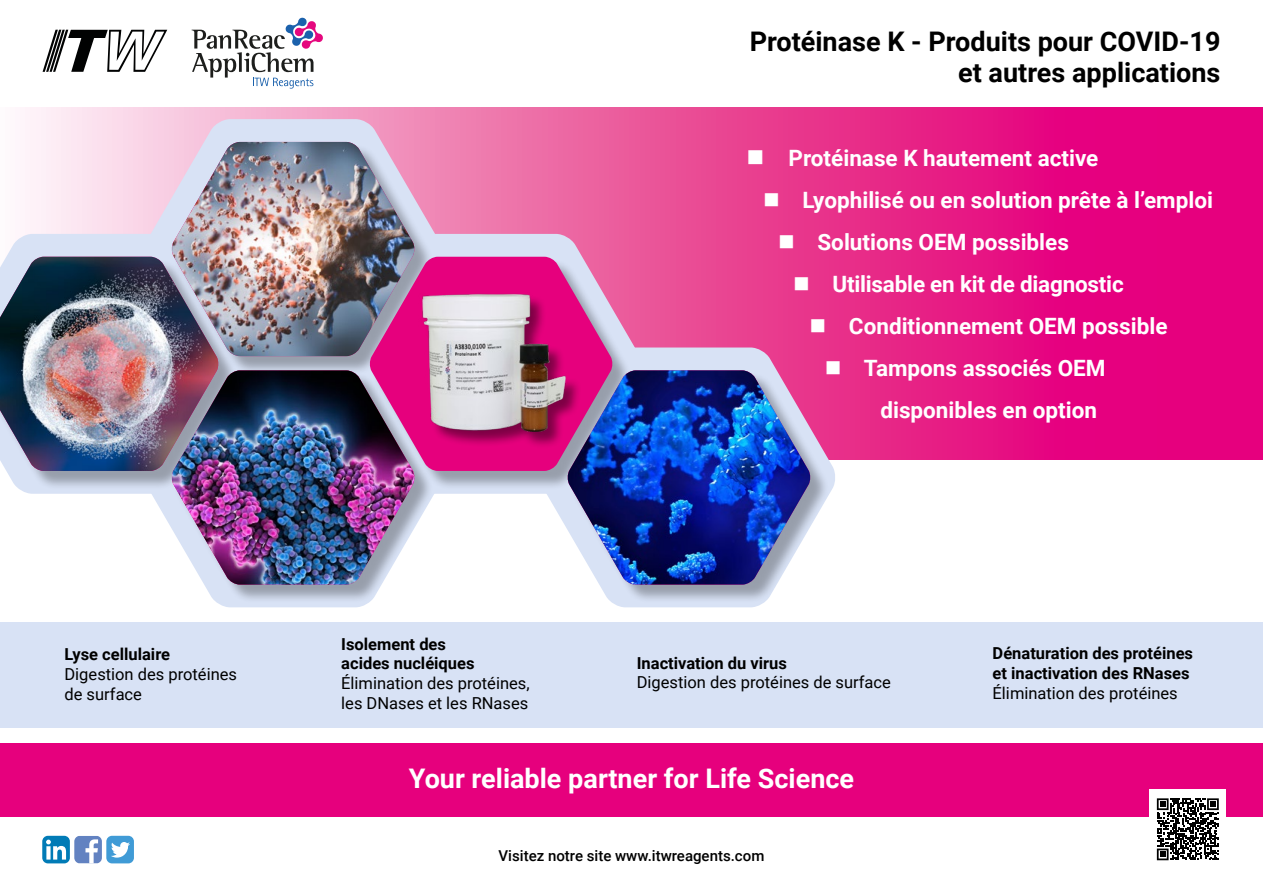
<style>
.page{position:relative;width:1263px;height:893px;background:#fff}
.page>*{position:absolute;margin:0;border:0;box-sizing:border-box;transform-origin:0 0}
.t1{font:700 27px/31.5px "Roboto";color:#000;text-align:right}
.t2{font:700 27px "Roboto";color:#fff}
.t3{font:700 22.5px/42px "Roboto";color:#fff}
.t4{font:16.5px/19.8px "Roboto";color:#000}
.t5{font:700 16.5px/19.8px "Roboto";color:#000}
.t6{font:500 15px "Roboto";color:#000}
</style>
<div class="page">
<svg style="left:25px;top:108px;width:1238px;height:351px;background:#e93190"></svg>
<svg style="left:547px;top:347px;width:289px;height:260px"></svg>
<svg style="left:6px;top:234px;width:139px;height:260px;background:#d9e1f3"></svg>
<svg style="left:145px;top:490px;width:289px;height:117px"></svg>
<svg style="left:145px;top:119px;width:296px;height:138px;background:#e8c7e1"></svg>
<svg style="left:433px;top:234px;width:208px;height:260px;background:#dfaed2"></svg>
<div style="left:0;top:743px;width:1263px;height:73px;background:#e6007d"></div>
<svg style="left:74px;top:836px;width:28px;height:27px"></svg>
<div style="left:106px;top:836px;width:28px;height:27px;background:#409bd6;border-radius:6px"></div>
<svg style="left:111px;top:842px;width:19px;height:16px"></svg>
<div style="left:42px;top:836px;width:28px;height:27px;background:#017bb6;border-radius:6px"></div>
<svg style="left:46px;top:840px;width:20px;height:20px"></svg>
<div style="left:0;top:259px;width:237px;height:231px;background:#000;opacity:.3"></div>
<img style="left:0;top:257px;width:174px;height:214px">
<div style="left:174px;top:144px;width:259px;height:231px;background:#000;opacity:.3"></div>
<img style="left:171px;top:142px;width:244px;height:214px">
<div style="left:174px;top:372px;width:259px;height:231px;background:#000;opacity:.3"></div>
<img style="left:171px;top:370px;width:244px;height:215px">
<div style="left:372px;top:259px;width:259px;height:231px;background:#000;opacity:.3"></div>
<svg style="left:369px;top:257px;width:244px;height:214px;background:#c6398d"></svg>
<div style="left:423px;top:295px;width:158px;height:154px;background:#000;opacity:.45"></div>
<img style="left:418px;top:293px;width:150px;height:142px">
<div style="left:570px;top:372px;width:259px;height:231px;background:#000;opacity:.3"></div>
<img style="left:567px;top:370px;width:244px;height:214px">
<div style="left:0;top:622px;width:1263px;height:105px;background:#d8e2f5"></div>
<svg style="left:192px;top:18px;width:131px;height:71px"></svg>
<svg style="left:43px;top:30px;width:124px;height:42px"></svg>
<div style="left:1149px;top:790px;width:77px;height:87px;background:#fff"></div>
<svg style="left:1157px;top:798px;width:62px;height:62px"></svg>
<p class="t5" style="left:64px;top:644px;width:107px">Lyse cellulaire</p>
<p class="t4" style="left:64px;top:664px;width:174px">Digestion des protéines de surface</p>
<p class="t1" style="left:750px;top:24px;width:472px">Protéinase K - Produits pour COVID-19 et autres applications</p>
<p class="t5" style="left:341px;top:633px;width:135px">Isolement des acides nucléiques</p>
<p class="t4" style="left:341px;top:673px;width:190px">Élimination des protéines, les DNases et les RNases</p>
<p class="t3" style="left:747px;top:136px;width:353px">■ Protéinase K hautement active</p>
<p class="t3" style="left:763px;top:178px;width:451px">■ Lyophilisé ou en solution prête à l’emploi</p>
<p class="t3" style="left:778px;top:220px;width:292px">■ Solutions OEM possibles</p>
<p class="t3" style="left:793px;top:262px;width:332px">■ Utilisable en kit de diagnostic</p>
<p class="t3" style="left:810px;top:304px;width:359px">■ Conditionnement OEM possible</p>
<p class="t3" style="left:880px;top:346px;width:227px;text-indent:-56px">■ Tampons associés OEM disponibles en option</p>
<p class="t5" style="left:637px;top:652px;width:152px">Inactivation du virus</p>
<p class="t4" style="left:637px;top:672px;width:256px">Digestion des protéines de surface</p>
<p class="t5" style="left:992px;top:643px;width:202px">Dénaturation des protéines et inactivation des RNases</p>
<p class="t4" style="left:992px;top:682px;width:187px">Élimination des protéines</p>
<p class="t2" style="left:409px;top:760px;width:447px">Your reliable partner for Life Science</p>
<p class="t6" style="left:499px;top:845px;width:267px">Visitez notre site www.itwreagents.com</p>
</div>
